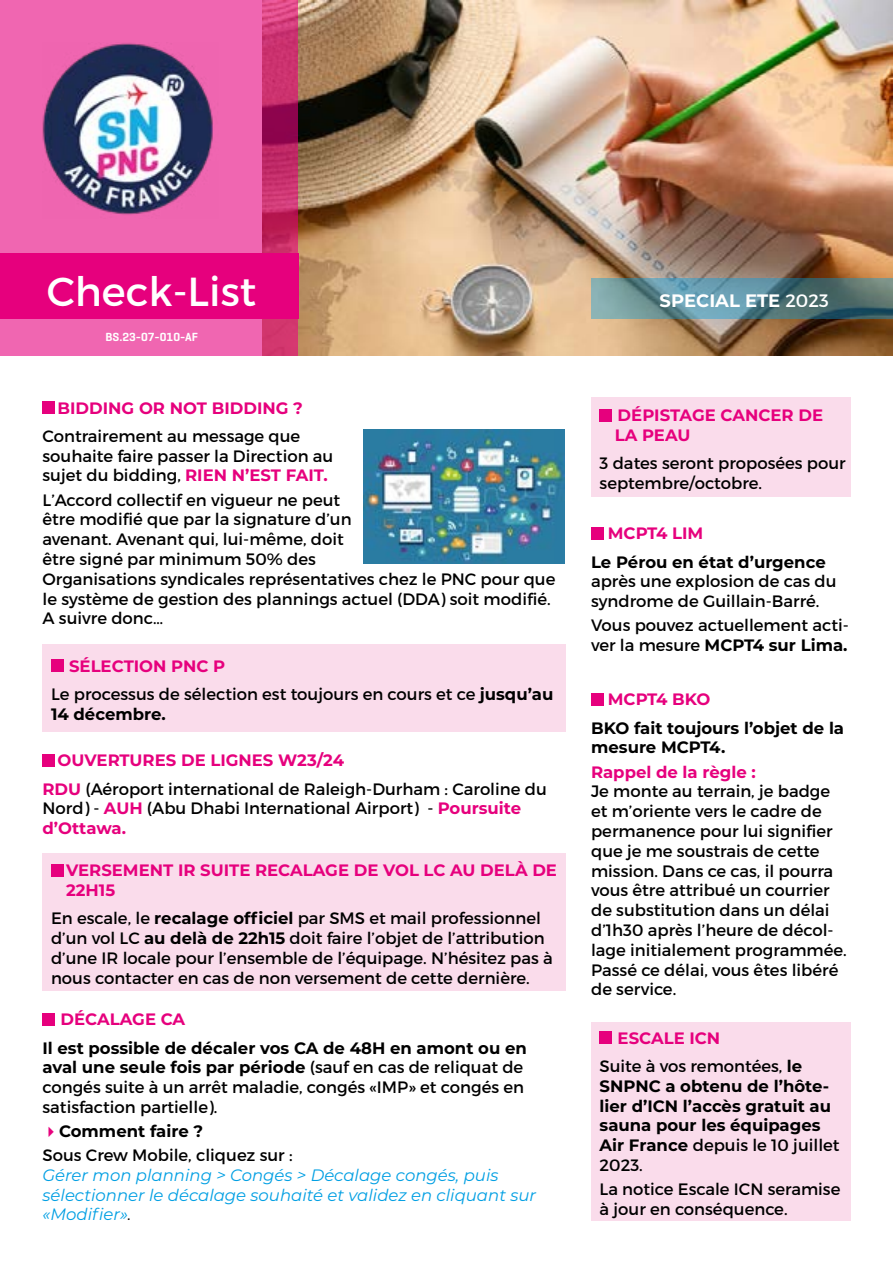
<style>
.page{position:relative;width:893px;height:1263px;background:#fff}
.page>*{position:absolute;margin:0;border:0;box-sizing:border-box;transform-origin:0 0}
.t1{font:40.5px "Montserrat";color:#fff}
.t2{font:700 18px "Montserrat";color:#fff}
.t3{font:16.5px/19.8px "Montserrat";color:#000}
.t4{font:700 16.5px/19.8px "Montserrat";color:#000}
.t5{font:700 16.5px/19.8px "Montserrat";color:#e6007d}
.t6{font:italic 16.5px/19.8px "Montserrat";color:#009fe3}
.t7{font:600 12px "Geogrotesque";color:#fff}
.s1{font-weight:700;color:#e6007d}
.s2{font-weight:700}
.s3{color:#e6007d}
.s4{color:#000}
.s5{font-weight:400}
</style>
<div class="page">
<img style="left:298px;top:0;width:595px;height:356px">
<svg style="left:0;top:0;width:298px;height:356px;fill:#f066b1"></svg>
<img style="left:43px;top:43px;width:175px;height:175px">
<div style="left:0;top:253px;width:299px;height:66px;background:#e6007d"></div>
<svg style="left:591px;top:279px;width:302px;height:40px"></svg>
<div style="left:43px;top:401px;width:12px;height:13px;background:#e6007d"></div>
<div style="left:43px;top:644px;width:523px;height:87px;background:#fadceb"></div>
<div style="left:51px;top:660px;width:12px;height:12px;background:#e6007d"></div>
<img style="left:363px;top:429px;width:202px;height:134px">
<div style="left:43px;top:853px;width:523px;height:138px;background:#fadceb"></div>
<div style="left:51px;top:864px;width:12px;height:12px;background:#e6007d"></div>
<div style="left:43px;top:1013px;width:12px;height:12px;background:#e6007d"></div>
<div style="left:591px;top:1022px;width:259px;height:198px;background:#fadceb"></div>
<div style="left:600px;top:1031px;width:12px;height:13px;background:#e6007d"></div>
<div style="left:591px;top:693px;width:12px;height:12px;background:#e6007d"></div>
<div style="left:43px;top:754px;width:12px;height:12px;background:#e6007d"></div>
<div style="left:591px;top:398px;width:259px;height:99px;background:#fadceb"></div>
<div style="left:600px;top:409px;width:12px;height:12px;background:#e6007d"></div>
<div style="left:591px;top:527px;width:12px;height:12px;background:#e6007d"></div>
<h1 class="t1" style="left:47px;top:266px;width:211px">Check-List</h1>
<p class="t7" style="left:105px;top:329px;width:94px">BS.23-07-010-AF</p>
<p class="t5" style="left:58px;top:397px;width:247px">BIDDING OR NOT BIDDING ?</p>
<p class="t3" style="left:43px;top:426px;width:292px">Contrairement au message que souhaite faire passer la Direction au sujet du bidding, <span class="s1">RIEN N’EST FAIT.</span></p>
<p class="t3" style="left:43px;top:490px;width:514px">L’Accord collectif en vigueur ne peut<br>être modifié que par la signature d’un<br>avenant. Avenant qui, lui-même, doit<br>être signé par minimum 50% des<br>Organisations syndicales représentatives chez le PNC pour que le système de gestion des plannings actuel (DDA) soit modifié.<br>A suivre donc…</p>
<p class="t3" style="left:51px;top:652px;width:504px;line-height:28.3px;text-indent:18px"><span class="s1">SÉLECTION PNC P<br></span>Le processus de sélection est toujours en cours et ce <span class="s2">jusqu’au</span></p>
<p class="t4" style="left:51px;top:703px;width:116px">14 décembre.</p>
<p class="t3" style="left:43px;top:746px;width:506px;line-height:28.3px;text-indent:15px"><span class="s1">OUVERTURES DE LIGNES W23/24<br>RDU</span> (Aéroport international de Raleigh-Durham : Caroline du</p>
<p class="t3" style="left:43px;top:798px;width:480px">Nord) - <span class="s1">AUH</span> (Abu Dhabi International Airport) - <span class="s1">Poursuite d’Ottawa.</span></p>
<p class="t5" style="left:66px;top:859px;width:492px">VERSEMENT IR SUITE RECALAGE DE VOL LC AU DELÀ DE<br>22H15</p>
<p class="t3" style="left:51px;top:908px;width:503px">En escale, le <span class="s2">recalage officiel</span> par SMS et mail professionnel d’un vol LC <span class="s2">au delà de 22h15</span> doit faire l’objet de l’attribution d’une IR locale pour l’ensemble de l’équipage. N’hésitez pas à nous contacter en cas de non versement de cette dernière.</p>
<p class="t5" style="left:61px;top:1009px;width:126px">DÉCALAGE CA</p>
<p class="t3" style="left:43px;top:1038px;width:486px"><span class="s2">Il est possible de décaler vos CA de 48H en amont ou en aval une seule fois par période</span> (sauf en cas de reliquat de congés suite à un arrêt maladie, congés «IMP» et congés en satisfaction partielle).</p>
<p class="t3" style="left:43px;top:1119px;width:251px;line-height:24px"><span class="s3">✔</span><span class="s2">Comment faire ?<br></span>Sous Crew Mobile, cliquez sur :</p>
<p class="t6" style="left:43px;top:1164px;width:495px">Gérer mon planning &gt; Congés &gt; Décalage congés, puis sélectionner le décalage souhaité et validez en cliquant sur «Modifier»<span class="s4">.</span></p>
<p class="t2" style="left:660px;top:288px;width:171px">SPECIAL ETE <span class="s5">2023</span></p>
<p class="t5" style="left:615px;top:405px;width:210px">DÉPISTAGE CANCER DE<br>LA PEAU</p>
<p class="t3" style="left:600px;top:453px;width:248px">3 dates seront proposées pour septembre/octobre.</p>
<p class="t5" style="left:608px;top:523px;width:97px">MCPT4 LIM</p>
<p class="t4" style="left:591px;top:551px;width:236px">Le Pérou en état d’urgence</p>
<p class="t3" style="left:591px;top:571px;width:247px">après une explosion de cas du syndrome de Guillain-Barré.</p>
<p class="t3" style="left:591px;top:615px;width:259px">Vous pouvez actuellement acti&shy;ver la mesure <span class="s2">MCPT4 sur Lima.</span></p>
<p class="t5" style="left:608px;top:689px;width:104px">MCPT4 BKO</p>
<p class="t4" style="left:591px;top:717px;width:255px">BKO fait toujours l’objet de la mesure MCPT4.</p>
<p class="t5" style="left:591px;top:761px;width:166px">Rappel de la règle :</p>
<p class="t3" style="left:591px;top:781px;width:257px">Je monte au terrain, je badge et m’oriente vers le cadre de permanence pour lui signifier que je me soustrais de cette mission. Dans ce cas, il pourra vous être attribué un courrier de substitution dans un délai d’1h30 après l’heure de décol&shy;lage initialement programmée.<br>Passé ce délai, vous êtes libéré de service.</p>
<p class="t3" style="left:600px;top:1023px;width:204px;line-height:28.3px;text-indent:18px"><span class="s1">ESCALE ICN<br></span>Suite à vos remontées, <span class="s2">le</span></p>
<p class="t4" style="left:600px;top:1075px;width:242px">SNPNC a obtenu de l’hôte&shy;lier d’ICN l’accès gratuit au sauna pour les équipages<br>Air France <span class="s5">depuis le 10 juillet<br>2023.</span></p>
<p class="t3" style="left:600px;top:1179px;width:242px">La notice Escale ICN seramise à jour en conséquence.</p>
</div>
